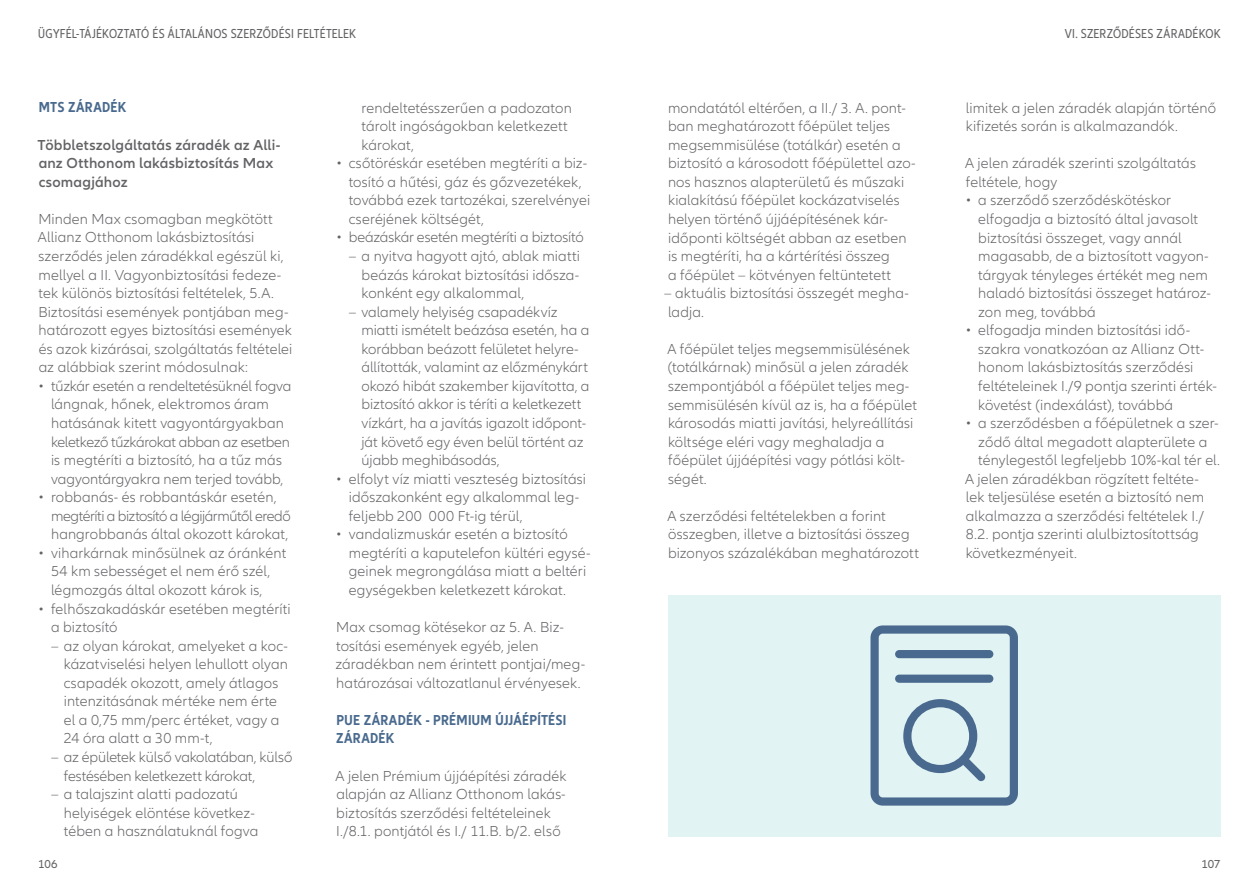
<style>
.page{position:relative;width:1259px;height:893px;background:#fff}
.page>*{position:absolute;margin:0;border:0;box-sizing:border-box;transform-origin:0 0}
.t1{font:300 15px/18.6px "Allianz Neo";letter-spacing:.005em;color:#636366}
.t2{font:600 15px/18.6px "Allianz Neo";letter-spacing:.01em;color:#636366}
.t3{font:300 15px/18.6px "Allianz Neo";letter-spacing:-.015em;color:#636366}
.t4{font:700 condensed 15px/18.6px "Allianz Neo";letter-spacing:.02em;color:#496a8e}
.t5{font:condensed 13.5px "Allianz Neo";letter-spacing:.015em;color:#636366}
.t6{font:12px "Allianz Neo";letter-spacing:-.005em;color:#636366}
</style>
<div class="page">
<div style="left:668px;top:595px;width:552px;height:241px;background:#e2f3f4"></div>
<svg style="left:870px;top:625px;width:148px;height:181px"></svg>
<p class="t5" style="left:38px;top:26px;width:319px">ÜGYFÉL-TÁJÉKOZTATÓ ÉS ÁLTALÁNOS SZERZŐDÉSI FELTÉTELEK</p>
<p class="t5" style="left:1064px;top:26px;width:50px">VI. SZERZŐDÉSES</p>
<p class="t5" style="left:1156px;top:26px;width:30px">ZÁRADÉKOK</p>
<p class="t4" style="left:39px;top:99px;width:89px">MTS ZÁRADÉK</p>
<p class="t2" style="left:37px;top:136px;width:244px">Többletszolgáltatás záradék az Alli&shy;anz Otthonom lakásbiztosítás Max csomagjához</p>
<p class="t1" style="left:38px;top:210px;width:256px">Minden Max csomagban megkötött Allianz Otthonom lakásbiztosítási szerződés jelen záradékkal egészül ki, mellyel a II. Vagyonbiztosítási fedeze&shy;tek különös biztosítási feltételek, 5.A.<br>Biztosítási események pontjában meg&shy;határozott egyes biztosítási események és azok kizárásai, szolgáltatás feltételei az alábbiak szerint módosulnak:</p>
<p class="t1" style="left:51px;top:377px;width:242px;text-indent:-13px">• tűzkár esetén a rendeltetésüknél fogva lángnak, hőnek, elektromos áram hatásának kitett vagyontárgyakban keletkező tűzkárokat abban az esetben is megtéríti a biztosító, ha a tűz más vagyontárgyakra nem terjed tovább,</p>
<p class="t1" style="left:51px;top:488px;width:241px;text-indent:-13px">• robbanás- és robbantáskár esetén, megtéríti a biztosító a légijárműtől eredő hangrobbanás által okozott károkat,</p>
<p class="t1" style="left:51px;top:544px;width:237px;text-indent:-13px">• viharkárnak minősülnek az óránként<br>54 km sebességet el nem érő szél, légmozgás által okozott károk is,</p>
<p class="t1" style="left:51px;top:600px;width:241px;text-indent:-13px">• felhőszakadáskár esetében megtéríti a biztosító</p>
<p class="t1" style="left:64px;top:637px;width:226px;text-indent:-13px">– az olyan károkat, amelyeket a koc&shy;kázatviselési helyen lehullott olyan csapadék okozott, amely átlagos intenzitásának mértéke nem érte el a 0,75 mm/perc értéket, vagy a<br>24 óra alatt a 30 mm-t,</p>
<p class="t3" style="left:64px;top:748px;width:230px;text-indent:-13px">– az épületek külső vakolatában, külső festésében keletkezett károkat,</p>
<p class="t1" style="left:64px;top:785px;width:196px;text-indent:-13px">– a talajszint alatti padozatú helyiségek elöntése következ&shy;tében a használatuknál fogva</p>
<p class="t1" style="left:361px;top:99px;width:212px">rendeltetésszerűen a padozaton tárolt ingóságokban keletkezett károkat,</p>
<p class="t1" style="left:349px;top:154px;width:243px;text-indent:-13px">• csőtöréskár esetében megtéríti a biz&shy;tosító a hűtési, gáz és gőzvezetékek, továbbá ezek tartozékai, szerelvényei cseréjének költségét,</p>
<p class="t1" style="left:336px;top:229px;width:249px">• beázáskár esetén megtéríti a biztosító</p>
<p class="t1" style="left:361px;top:247px;width:220px;text-align:justify;text-indent:-13px">– a nyitva hagyott ajtó, ablak miatti beázás károkat biztosítási idősza&shy;konként egy alkalommal,</p>
<p class="t1" style="left:361px;top:303px;width:229px;text-indent:-13px">– valamely helyiség csapadékvíz miatti ismételt beázása esetén, ha a korábban beázott felületet helyre&shy;állították, valamint az előzménykárt okozó hibát szakember kijavította, a biztosító akkor is téríti a keletkezett vízkárt, ha a javítás igazolt időpont&shy;ját követő egy éven belül történt az újabb meghibásodás,</p>
<p class="t1" style="left:349px;top:470px;width:239px;text-indent:-13px">• elfolyt víz miatti veszteség biztosítási időszakonként egy alkalommal leg&shy;feljebb 200 000 Ft-ig térül,</p>
<p class="t1" style="left:349px;top:525px;width:243px;text-indent:-13px">• vandalizmuskár esetén a biztosító megtéríti a kaputelefon kültéri egysé&shy;geinek megrongálása miatt a beltéri egységekben keletkezett károkat.</p>
<p class="t1" style="left:335px;top:618px;width:251px">Max csomag kötésekor az 5. A. Biz&shy;tosítási események egyéb, jelen záradékban nem érintett pontjai/meg&shy;határozásai változatlanul érvényesek.</p>
<p class="t4" style="left:336px;top:711px;width:231px">PUE ZÁRADÉK - PRÉMIUM ÚJJÁÉPÍTÉSI<br>ZÁRADÉK</p>
<p class="t1" style="left:336px;top:767px;width:232px">A jelen Prémium újjáépítési záradék alapján az Allianz Otthonom lakás&shy;biztosítás szerződési feltételeinek I./8.1. pontjától és I./ 11.B. b/2. első</p>
<p class="t1" style="left:668px;top:99px;width:249px">mondatától eltérően, a II./ 3. A. pont&shy;ban meghatározott főépület teljes megsemmisülése (totálkár) esetén a biztosító a károsodott főépülettel azo&shy;nos hasznos alapterületű és műszaki kialakítású főépület kockázatviselés helyen történő újjáépítésének kár&shy;időponti költségét abban az esetben is megtéríti, ha a kártérítési összeg<br>a főépület – kötvényen feltüntetett</p>
<p class="t1" style="left:664px;top:284px;width:246px">– aktuális biztosítási összegét megha&shy;ladja.</p>
<p class="t1" style="left:667px;top:340px;width:251px">A főépület teljes megsemmisülésének (totálkárnak) minősül a jelen záradék szempontjából a főépület teljes meg&shy;semmisülésén kívül az is, ha a főépület károsodás miatti javítási, helyreállítási költsége eléri vagy meghaladja a főépület újjáépítési vagy pótlási költ&shy;ségét.</p>
<p class="t1" style="left:667px;top:507px;width:253px">A szerződési feltételekben a forint összegben, illetve a biztosítási összeg bizonyos százalékában meghatározott</p>
<p class="t1" style="left:965px;top:99px;width:252px">limitek a jelen záradék alapján történő kifizetés során is alkalmazandók.</p>
<p class="t1" style="left:965px;top:154px;width:232px">A jelen záradék szerinti szolgáltatás feltétele, hogy</p>
<p class="t1" style="left:978px;top:192px;width:234px;text-indent:-13px">• a szerződő szerződéskötéskor elfogadja a biztosító által javasolt biztosítási összeget, vagy annál magasabb, de a biztosított vagyon&shy;tárgyak tényleges értékét meg nem haladó biztosítási összeget határoz&shy;zon meg, továbbá</p>
<p class="t1" style="left:978px;top:321px;width:240px;text-indent:-13px">• elfogadja minden biztosítási idő&shy;szakra vonatkozóan az Allianz Ott&shy;honom lakásbiztosítás szerződési feltételeinek I./9 pontja szerinti érték&shy;követést (indexálást), továbbá</p>
<p class="t1" style="left:965px;top:414px;width:255px">• a szerződésben a főépületnek a szer-</p>
<p class="t1" style="left:978px;top:433px;width:231px">ződő által megadott alapterülete a</p>
<p class="t1" style="left:978px;top:451px;width:243px">ténylegestől legfeljebb 10%-kal tér el.</p>
<p class="t1" style="left:965px;top:470px;width:235px">A jelen záradékban rögzített feltéte-</p>
<p class="t1" style="left:965px;top:488px;width:240px">lek teljesülése esetén a biztosító nem</p>
<p class="t1" style="left:966px;top:507px;width:240px">alkalmazza a szerződési feltételek I./</p>
<p class="t1" style="left:965px;top:526px;width:235px">8.2. pontja szerinti alulbiztosítottság</p>
<p class="t1" style="left:965px;top:544px;width:113px">következményeit.</p>
<p class="t6" style="left:38px;top:857px;width:21px">106</p>
<p class="t6" style="left:1201px;top:857px;width:21px">107</p>
</div>
